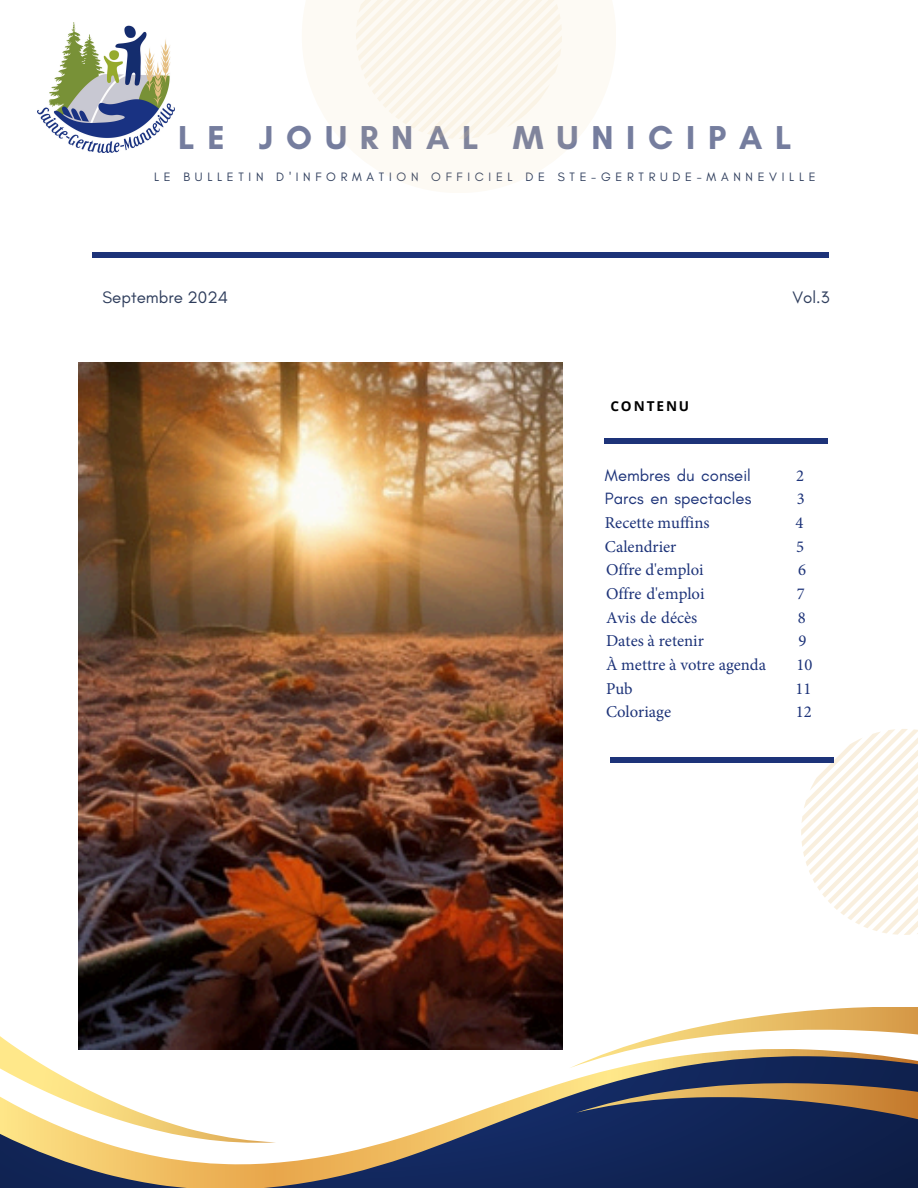
<style>
.page{position:relative;width:918px;height:1188px;background:#fff}
.page>*{position:absolute;margin:0;border:0;box-sizing:border-box;transform-origin:0 0}
.t1{font:700 33.75px "Glacial Indifference";letter-spacing:.38em;color:#757d9e}
.t2{font:16.95px "Glacial Indifference";color:#2e3d5c}
.t3{font:16.65px "Minion Pro";color:#1d3379}
.t4{font:16.65px "Glacial Indifference";color:#1d3379}
.t5{font:700 13.65px "Open Sans";letter-spacing:.14em;color:#000}
.t6{font:12.45px "Glacial Indifference";letter-spacing:.38em;color:#2e3d5c}
</style>
<div class="page">
<img style="left:78px;top:362px;width:484px;height:674px">
<div style="left:302px;top:0;width:314px;height:193px;background:#fdfaf4"></div>
<svg style="left:356px;top:0;width:206px;height:139px"></svg>
<svg style="left:801px;top:729px;width:117px;height:206px"></svg>
<div style="left:92px;top:252px;width:737px;height:6px;background:#1d3379"></div>
<div style="left:604px;top:438px;width:224px;height:5px;background:#1d3379"></div>
<div style="left:610px;top:757px;width:224px;height:5px;background:#1d3379"></div>
<img style="left:37px;top:22px;width:137px;height:131px">
<svg style="left:276px;top:1036px;width:287px;height:12px;background:#1f0d0d"></svg>
<svg style="left:0;top:1048px;width:918px;height:140px"></svg>
<svg style="left:0;top:1036px;width:276px;height:108px"></svg>
<svg style="left:569px;top:1007px;width:349px;height:61px"></svg>
<svg style="left:576px;top:1083px;width:342px;height:38px;background:#5a5153"></svg>
<p class="t1" style="left:178px;top:117px;width:615px">LE JOURNAL MUNICIPAL</p>
<h1 class="t6" style="left:154px;top:170px;width:663px">LE BULLETIN D'INFORMATION OFFICIEL DE STE-GERTRUDE-MANNEVILLE</h1>
<h2 class="t2" style="left:102px;top:287px;width:127px">Septembre 2024</h2>
<h2 class="t2" style="left:792px;top:287px;width:39px">Vol.3</h2>
<h2 class="t5" style="left:610px;top:397px;width:80px">CONTENU</h2>
<h3 class="t4" style="left:605px;top:465px;width:147px">Membres du conseil</h3>
<h3 class="t3" style="left:796px;top:464px;width:9px">2</h3>
<h3 class="t4" style="left:605px;top:489px;width:148px">Parcs en spectacles</h3>
<h3 class="t3" style="left:797px;top:488px;width:9px">3</h3>
<h3 class="t3" style="left:605px;top:512px;width:106px">Recette muffins</h3>
<h3 class="t3" style="left:795px;top:512px;width:9px">4</h3>
<h3 class="t3" style="left:605px;top:535px;width:73px">Calendrier</h3>
<h3 class="t3" style="left:796px;top:535px;width:9px">5</h3>
<h3 class="t3" style="left:606px;top:559px;width:99px">Offre d'emploi</h3>
<h3 class="t3" style="left:798px;top:559px;width:9px">6</h3>
<h3 class="t3" style="left:606px;top:583px;width:100px">Offre d'emploi</h3>
<h3 class="t3" style="left:797px;top:583px;width:9px">7</h3>
<h3 class="t3" style="left:606px;top:606px;width:93px">Avis de décès</h3>
<h3 class="t3" style="left:798px;top:606px;width:9px">8</h3>
<h3 class="t3" style="left:606px;top:630px;width:99px">Dates à retenir</h3>
<h3 class="t3" style="left:798px;top:630px;width:9px">9</h3>
<h3 class="t3" style="left:606px;top:653px;width:162px">À mettre à votre agenda</h3>
<h3 class="t3" style="left:796px;top:653px;width:17px">10</h3>
<h3 class="t3" style="left:606px;top:677px;width:28px">Pub</h3>
<h3 class="t3" style="left:795px;top:677px;width:17px">11</h3>
<h3 class="t3" style="left:606px;top:701px;width:67px">Coloriage</h3>
<h3 class="t3" style="left:796px;top:701px;width:17px">12</h3>
</div>
